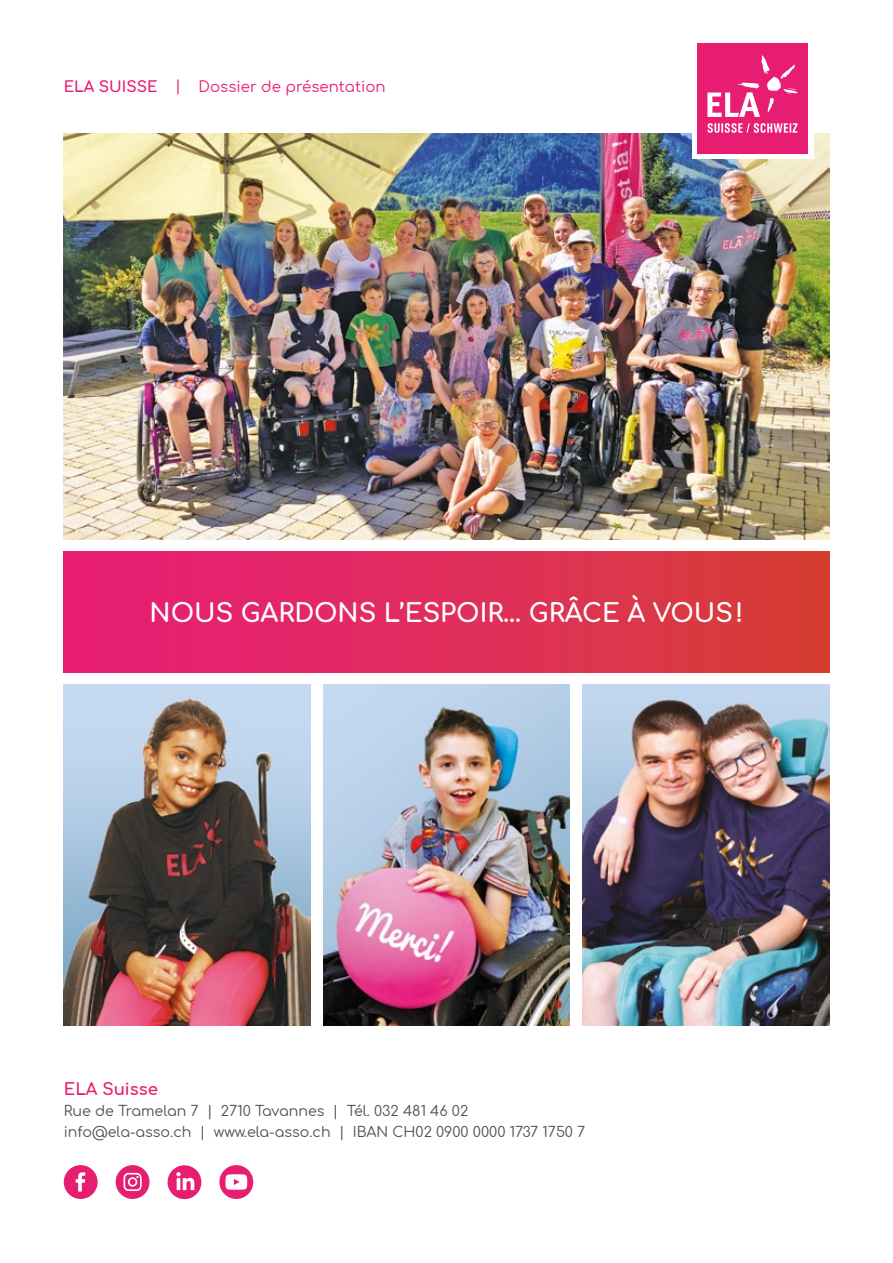
<style>
.page{position:relative;width:893px;height:1263px;background:#fff}
.page>*{position:absolute;margin:0;border:0;box-sizing:border-box;transform-origin:0 0}
.t1{font:700 25.5px "Comfortaa";color:#fff}
.t2{font:700 16.5px "Comfortaa";color:#e71d72}
.t3{font:15px "Comfortaa";color:#e71d72}
.t4{font:14.25px/21.3px "Comfortaa";color:#485156}
.s1{font-weight:700}
</style>
<div class="page">
<div style="left:64px;top:1165px;width:34px;height:34px;background:#e71d72;border-radius:50%"></div>
<svg style="left:76px;top:1172px;width:9px;height:19px"></svg>
<div style="left:116px;top:1165px;width:34px;height:34px;background:#e71d72;border-radius:50%"></div>
<svg style="left:123px;top:1173px;width:19px;height:18px"></svg>
<div style="left:219px;top:1165px;width:34px;height:34px;background:#e71d72;border-radius:50%"></div>
<svg style="left:225px;top:1174px;width:22px;height:16px"></svg>
<div style="left:168px;top:1165px;width:33px;height:34px;background:#e71d72;border-radius:50%"></div>
<svg style="left:176px;top:1172px;width:18px;height:18px"></svg>
<img style="left:323px;top:685px;width:247px;height:341px">
<img style="left:583px;top:685px;width:246px;height:341px">
<img style="left:64px;top:685px;width:246px;height:341px">
<img style="left:64px;top:134px;width:765px;height:405px">
<div style="left:692px;top:38px;width:121px;height:121px;background:#fff"></div>
<div style="left:697px;top:43px;width:111px;height:111px;background:#e71d72"></div>
<svg style="left:707px;top:55px;width:91px;height:62px"></svg>
<svg style="left:708px;top:123px;width:89px;height:10px"></svg>
<div style="left:64px;top:552px;width:765px;height:120px;background:linear-gradient(to right,#e91c7b,#d63e37)"></div>
<p class="t3" style="left:64px;top:73px;width:323px"><span class="s1">ELA SUISSE</span> | Dossier de présentation</p>
<h1 class="t1" style="left:150px;top:589px;width:595px">NOUS GARDONS L’ESPOIR… GRÂCE À VOUS!</h1>
<p class="t2" style="left:64px;top:1073px;width:96px">ELA Suisse</p>
<p class="t4" style="left:64px;top:1098px;width:523px">Rue de Tramelan 7 | 2710 Tavannes | Tél. 032 481 46 02 info@ela-asso.ch | www.ela-asso.ch | IBAN CH02 0900 0000 1737 1750 7</p>
</div>
